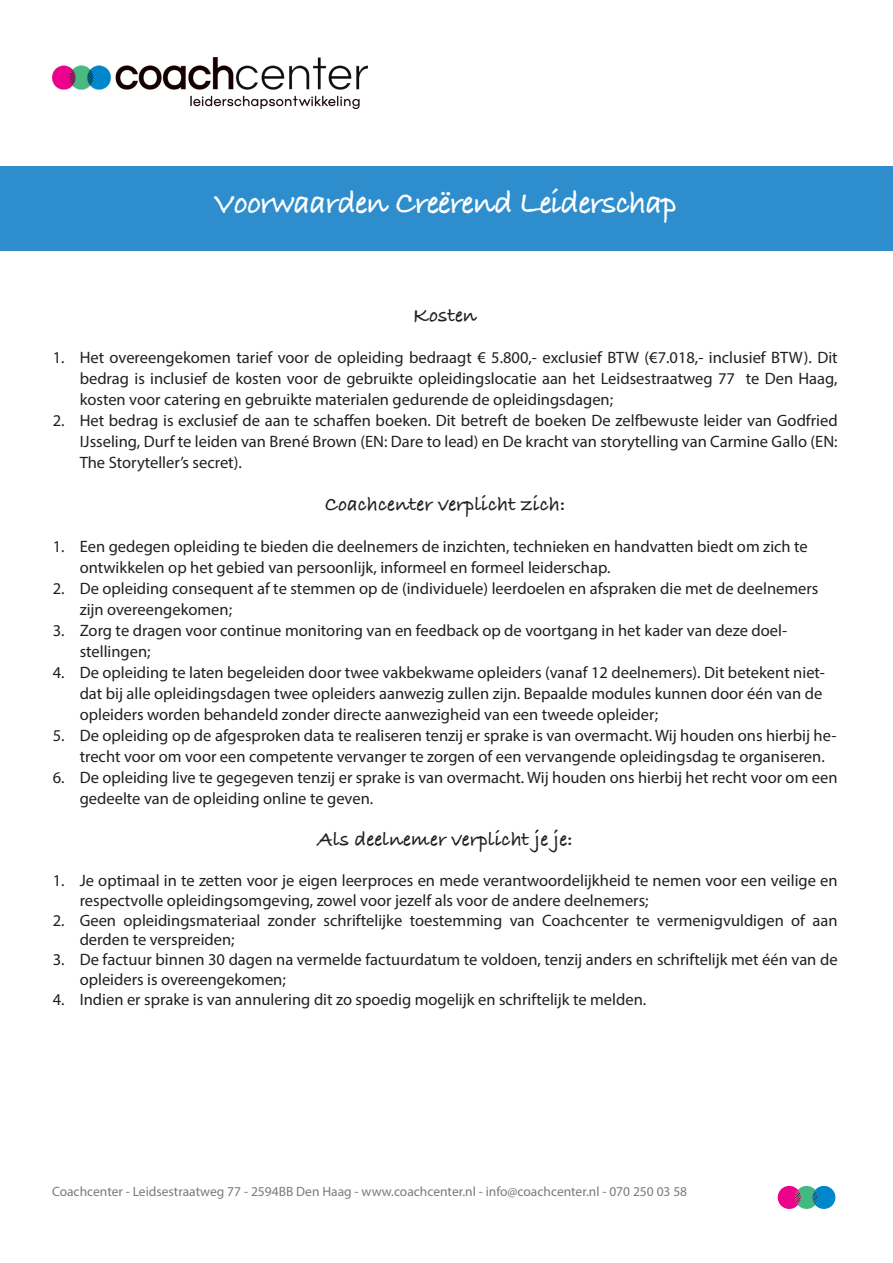
<style>
.page{position:relative;width:893px;height:1263px;background:#fff}
.page>*{position:absolute;margin:0;border:0;box-sizing:border-box;transform-origin:0 0}
.t1{font:700 33px "Bradley Hand ITCTT";letter-spacing:-.03em;color:#fff}
.t2{font:700 21px "Bradley Hand ITCTT";color:#231f20}
.t3{font:16.5px/21px "Myriad Pro";color:#231f20}
.t4{font:13.5px "Myriad Pro";color:#787a7d}
</style>
<div class="page">
<div style="left:0;top:166px;width:893px;height:85px;background:#2e8ecd"></div>
<svg style="left:778px;top:1186px;width:57px;height:23px"></svg>
<img style="left:52px;top:57px;width:316px;height:51px">
<p class="t1" style="left:213px;top:177px;width:465px">Voorwaarden Creërend Leiderschap</p>
<p class="t2" style="left:413px;top:299px;width:65px">Kosten</p>
<p class="t3" style="left:80px;top:347px;width:759px;text-align:justify;text-indent:-27px">1. Het overeengekomen tarief voor de opleiding bedraagt € 5.800,- exclusief BTW (€7.018,- inclusief BTW). Dit bedrag is inclusief de kosten voor de gebruikte opleidingslocatie aan het Leidsestraatweg 77 te Den Haag, kosten voor catering en gebruikte materialen gedurende de opleidingsdagen;</p>
<p class="t3" style="left:80px;top:410px;width:759px;text-align:justify;text-indent:-27px">2. Het bedrag is exclusief de aan te schaffen boeken. Dit betreft de boeken De zelfbewuste leider van Godfried IJsseling, Durf te leiden van Brené Brown (EN: Dare to lead) en De kracht van storytelling van Carmine Gallo (EN:<br>The Storyteller’s secret).</p>
<p class="t2" style="left:325px;top:488px;width:242px">Coachcenter verplicht zich:</p>
<p class="t3" style="left:80px;top:536px;width:730px;text-indent:-27px">1. Een gedegen opleiding te bieden die deelnemers de inzichten, technieken en handvatten biedt om zich te ontwikkelen op het gebied van persoonlijk, informeel en formeel leiderschap.</p>
<p class="t3" style="left:80px;top:578px;width:740px;text-indent:-27px">2. De opleiding consequent af te stemmen op de (individuele) leerdoelen en afspraken die met de deelnemers zijn overeengekomen;</p>
<p class="t3" style="left:80px;top:620px;width:709px;text-indent:-27px">3. Zorg te dragen voor continue monitoring van en feedback op de voortgang in het kader van deze doel&shy;stellingen;</p>
<p class="t3" style="left:80px;top:662px;width:747px;text-indent:-27px">4. De opleiding te laten begeleiden door twee vakbekwame opleiders (vanaf 12 deelnemers). Dit betekent niet&shy;dat bij alle opleidingsdagen twee opleiders aanwezig zullen zijn. Bepaalde modules kunnen door één van de opleiders worden behandeld zonder directe aanwezigheid van een tweede opleider;</p>
<p class="t3" style="left:80px;top:725px;width:758px;text-indent:-27px">5. De opleiding op de afgesproken data te realiseren tenzij er sprake is van overmacht. Wij houden ons hierbij he&shy;trecht voor om voor een competente vervanger te zorgen of een vervangende opleidingsdag te organiseren.</p>
<p class="t3" style="left:80px;top:767px;width:759px;text-indent:-27px">6. De opleiding live te gegegeven tenzij er sprake is van overmacht. Wij houden ons hierbij het recht voor om een gedeelte van de opleiding online te geven.</p>
<p class="t2" style="left:318px;top:823px;width:257px">Als deelnemer verplicht je je:</p>
<p class="t3" style="left:80px;top:870px;width:759px;line-height:19.8px;text-indent:-27px">1. Je optimaal in te zetten voor je eigen leerproces en mede verantwoordelijkheid te nemen voor een veilige en respectvolle opleidingsomgeving, zowel voor jezelf als voor de andere deelnemers;</p>
<p class="t3" style="left:80px;top:910px;width:759px;line-height:19.8px;text-indent:-27px">2. Geen opleidingsmateriaal zonder schriftelijke toestemming van Coachcenter te vermenigvuldigen of aan derden te verspreiden;</p>
<p class="t3" style="left:80px;top:949px;width:759px;line-height:19.8px;text-indent:-27px">3. De factuur binnen 30 dagen na vermelde factuurdatum te voldoen, tenzij anders en schriftelijk met één van de opleiders is overeengekomen;</p>
<p class="t3" style="left:53px;top:988px;width:595px">4. Indien er sprake is van annulering dit zo spoedig mogelijk en schriftelijk te melden.</p>
<p class="t4" style="left:52px;top:1183px;width:637px">Coachcenter - Leidsestraatweg 77 - 2594BB Den Haag - www.coachcenter.nl - info@coachcenter.nl - 070 250 03 58</p>
</div>
